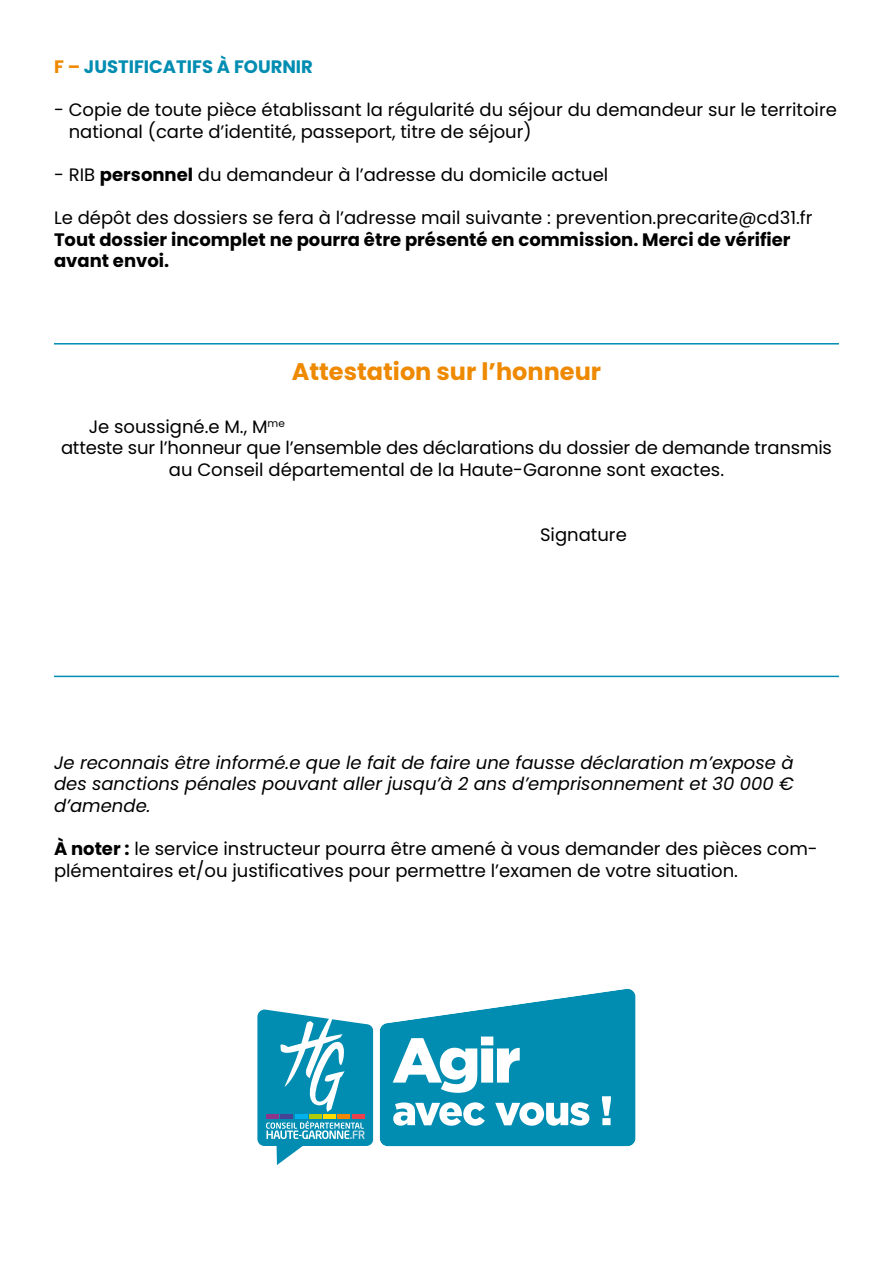
<style>
.page{position:relative;width:893px;height:1263px;background:#fff}
.page>*{position:absolute;margin:0;border:0;box-sizing:border-box;transform-origin:0 0}
.t1{font:700 24px "Poppins";color:#ee8901}
.t2{font:18px/21.6px "Poppins";color:#000}
.t3{font:italic 18px/21.6px "Poppins";color:#000;text-align:justify}
.t4{font:700 18px/21.6px "Poppins";color:#000}
.t5{font:700 18px "Poppins";color:#008db1}
.s1{color:#ef8900}
.s2{font-weight:700}
</style>
<div class="page">
<hr style="left:54px;top:343px;width:785px;height:1px;background:#008db1">
<svg style="left:257px;top:988px;width:379px;height:177px"></svg>
<hr style="left:54px;top:676px;width:785px;height:1px;background:#008db1">
<p class="t5" style="left:54px;top:56px;width:261px"><span class="s1">F –</span> JUSTIFICATIFS À FOURNIR</p>
<p class="t2" style="left:69px;top:99px;width:770px;text-indent:-15px">- Copie de toute pièce établissant la régularité du séjour du demandeur sur le territoire national (carte d’identité, passeport, titre de séjour)</p>
<p class="t2" style="left:54px;top:164px;width:556px">- RIB <span class="s2">personnel</span> du demandeur à l’adresse du domicile actuel</p>
<p class="t2" style="left:54px;top:207px;width:760px">Le dépôt des dossiers se fera à l’adresse mail suivante : prevention.precarite@cd31.fr</p>
<p class="t4" style="left:54px;top:229px;width:738px">Tout dossier incomplet ne pourra être présenté en commission. Merci de vérifier avant envoi.</p>
<h1 class="t1" style="left:292px;top:358px;width:311px">Attestation sur l’honneur</h1>
<p class="t2" style="left:89px;top:415px;width:198px">Je soussigné.e M., M<sup>me</sup></p>
<p class="t2" style="left:61px;top:437px;width:772px">atteste sur l’honneur que l’ensemble des déclarations du dossier de demande transmis</p>
<p class="t2" style="left:169px;top:459px;width:557px">au Conseil départemental de la Haute-Garonne sont exactes.</p>
<p class="t2" style="left:540px;top:523px;width:88px">Signature</p>
<p class="t3" style="left:54px;top:752px;width:741px">Je reconnais être informé.e que le fait de faire une fausse déclaration m’expose à des sanctions pénales pouvant aller jusqu’à 2 ans d’emprisonnement et 30 000 € d’amende.</p>
<p class="t2" style="left:54px;top:838px;width:765px"><span class="s2">À noter :</span> le service instructeur pourra être amené à vous demander des pièces com&shy;plémentaires et/ou justificatives pour permettre l’examen de votre situation.</p>
</div>
